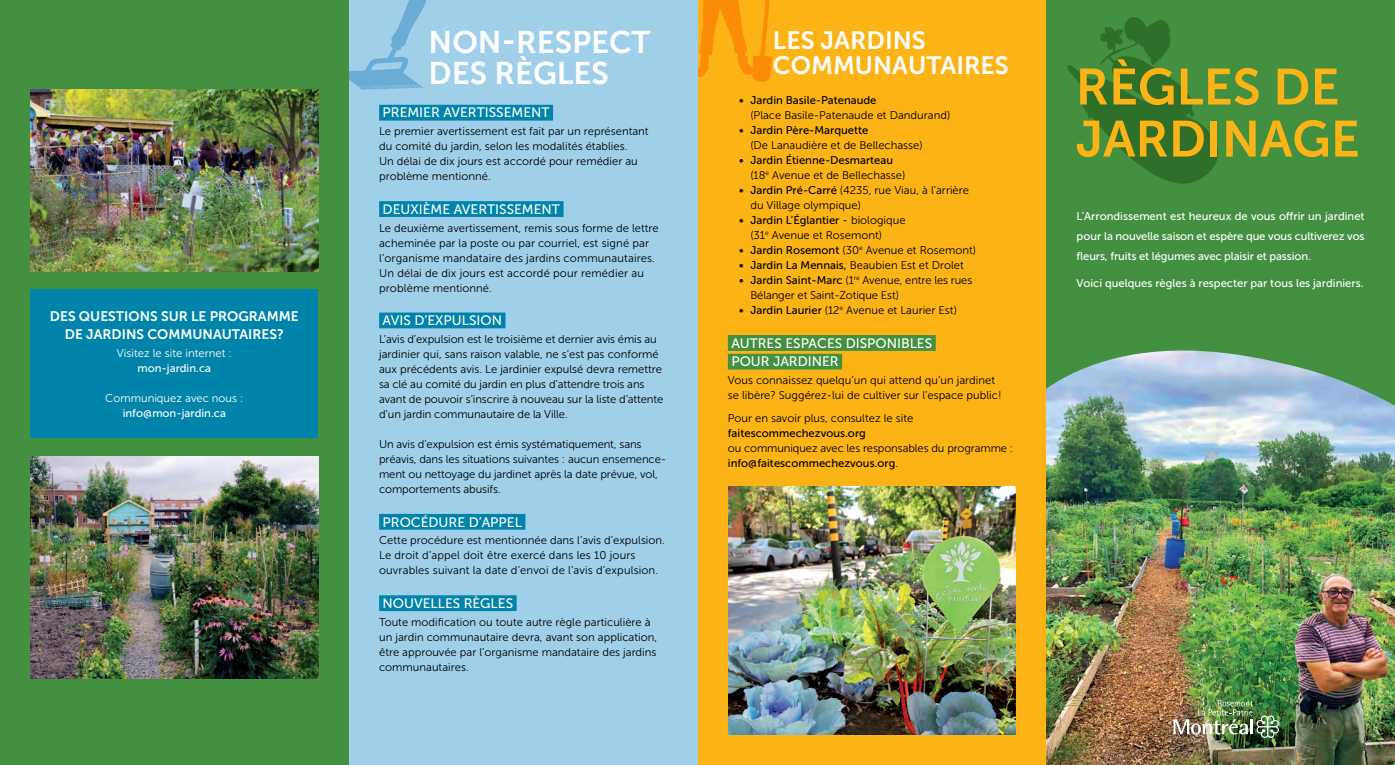
<style>
.page{position:relative;width:1395px;height:765px;background:#fff}
.page>*{position:absolute;margin:0;border:0;box-sizing:border-box;transform-origin:0 0}
.t1{font:50.62px/52.1px "Museo Sans 700";color:#fcb316}
.t2{font:31.25px/31.2px "Museo Sans 700";color:#fff}
.t3{font:25px/25px "Museo Sans 700";color:#fff}
.t4{font:13.75px/17.5px "Museo Sans 700";color:#fff;text-align:center}
.t5{font:13.62px/18.6px "Museo Sans 500";color:#fff}
.t6{font:11.25px/15px "Museo Sans 300";color:#000}
.t7{font:11.25px/20px "Museo Sans 500";color:#fff;text-align:justify}
.t8{font:11.25px "Museo Sans 500";color:#000}
.t9{font:11.25px "Museo Sans 300";color:#fff}
.s1{font-family:"Museo Sans 500"}
.s2{font-family:"Museo Sans 300"}
</style>
<div class="page">
<div style="left:1046px;top:0;width:349px;height:765px;background:#449041"></div>
<img style="left:1046px;top:351px;width:349px;height:414px">
<div style="left:697px;top:0;width:349px;height:765px;background:#fcb316"></div>
<svg style="left:698px;top:0;width:74px;height:82px"></svg>
<div style="left:728px;top:335px;width:208px;height:16px;background:#449041"></div>
<div style="left:728px;top:354px;width:114px;height:16px;background:#449041"></div>
<img style="left:728px;top:486px;width:288px;height:249px">
<img style="left:1174px;top:700px;width:105px;height:38px">
<div style="left:349px;top:0;width:349px;height:765px;background:#a0d0e9"></div>
<div style="left:379px;top:105px;width:174px;height:16px;background:#0084a9"></div>
<div style="left:379px;top:201px;width:185px;height:16px;background:#0084a9"></div>
<div style="left:379px;top:313px;width:127px;height:15px;background:#0084a9"></div>
<div style="left:379px;top:514px;width:146px;height:16px;background:#0084a9"></div>
<div style="left:379px;top:595px;width:138px;height:16px;background:#0084a9"></div>
<svg style="left:349px;top:0;width:78px;height:90px"></svg>
<div style="left:0;top:0;width:349px;height:765px;background:#449041"></div>
<svg style="left:1067px;top:17px;width:151px;height:167px"></svg>
<img style="left:30px;top:457px;width:288px;height:221px">
<div style="left:30px;top:290px;width:288px;height:148px;background:#0084a9"></div>
<img style="left:30px;top:90px;width:288px;height:181px">
<p class="t4" style="left:50px;top:308px;width:250px">DES QUESTIONS SUR LE PROGRAMME<br>DE JARDINS COMMUNAUTAIRES?</p>
<p class="t9" style="left:117px;top:347px;width:116px">Visitez le site internet :</p>
<p class="t7" style="left:138px;top:358px;width:75px">mon-jardin.ca</p>
<p class="t9" style="left:105px;top:392px;width:140px">Communiquez avec nous :</p>
<p class="t7" style="left:123px;top:403px;width:105px">info@mon-jardin.ca</p>
<p class="t2" style="left:429px;top:26px;width:223px">NON-RESPECT<br>DES RÈGLES</p>
<p class="t5" style="left:383px;top:104px;width:168px">PREMIER AVERTISSEMENT</p>
<p class="t6" style="left:379px;top:124px;width:271px">Le premier avertissement est fait par un représentant du comité du jardin, selon les modalités établies.<br>Un délai de dix jours est accordé pour remédier au problème mentionné.</p>
<p class="t5" style="left:383px;top:200px;width:179px">DEUXIÈME AVERTISSEMENT</p>
<p class="t6" style="left:379px;top:220px;width:281px">Le deuxième avertissement, remis sous forme de lettre acheminée par la poste ou par courriel, est signé par l’organisme mandataire des jardins communautaires.<br>Un délai de dix jours est accordé pour remédier au problème mentionné.</p>
<p class="t5" style="left:383px;top:311px;width:121px">AVIS D’EXPULSION</p>
<p class="t6" style="left:379px;top:332px;width:286px">L’avis d’expulsion est le troisième et dernier avis émis au jardinier qui, sans raison valable, ne s’est pas conformé aux précédents avis. Le jardinier expulsé devra remettre sa clé au comité du jardin en plus d’attendre trois ans avant de pouvoir s’inscrire à nouveau sur la liste d’attente d’un jardin communautaire de la Ville.</p>
<p class="t6" style="left:379px;top:437px;width:289px">Un avis d’expulsion est émis systématiquement, sans préavis, dans les situations suivantes : aucun ensemence&shy;ment ou nettoyage du jardinet après la date prévue, vol, comportements abusifs.</p>
<p class="t5" style="left:383px;top:513px;width:141px">PROCÉDURE D’APPEL</p>
<p class="t6" style="left:379px;top:533px;width:287px">Cette procédure est mentionnée dans l’avis d’expulsion.<br>Le droit d’appel doit être exercé dans les 10 jours ouvrables suivant la date d’envoi de l’avis d’expulsion.</p>
<p class="t5" style="left:383px;top:594px;width:132px">NOUVELLES RÈGLES</p>
<p class="t6" style="left:379px;top:614px;width:280px">Toute modification ou toute autre règle particulière à un jardin communautaire devra, avant son application, être approuvée par l’organisme mandataire des jardins communautaires.</p>
<p class="t3" style="left:773px;top:28px;width:237px">LES JARDINS<br>COMMUNAUTAIRES</p>
<p class="t8" style="left:739px;top:94px;width:139px">• Jardin Basile-Patenaude</p>
<p class="t6" style="left:750px;top:108px;width:201px">(Place Basile-Patenaude et Dandurand)</p>
<p class="t8" style="left:739px;top:124px;width:131px">• Jardin Père-Marquette</p>
<p class="t6" style="left:750px;top:138px;width:174px">(De Lanaudière et de Bellechasse)</p>
<p class="t8" style="left:739px;top:154px;width:156px">• Jardin Étienne-Desmarteau</p>
<p class="t6" style="left:750px;top:168px;width:157px">(18<sup>e</sup> Avenue et de Bellechasse)</p>
<p class="t6" style="left:750px;top:183px;width:220px;text-indent:-11px"><span class="s1">• Jardin Pré-Carré</span> (4235, rue Viau, à l’arrière du Village olympique)</p>
<p class="t8" style="left:739px;top:214px;width:168px">• Jardin L’Églantier <span class="s2">- biologique</span></p>
<p class="t6" style="left:750px;top:228px;width:133px">(31<sup>e</sup> Avenue et Rosemont)</p>
<p class="t6" style="left:739px;top:243px;width:238px"><span class="s1">• Jardin Rosemont</span> (30<sup>e</sup> Avenue et Rosemont)</p>
<p class="t6" style="left:739px;top:258px;width:226px"><span class="s1">• Jardin La Mennais,</span> Beaubien Est et Drolet</p>
<p class="t6" style="left:750px;top:273px;width:224px;text-indent:-11px"><span class="s1">• Jardin Saint-Marc</span> (1<sup>re</sup> Avenue, entre les rues<br>Bélanger et Saint-Zotique Est)</p>
<p class="t6" style="left:739px;top:303px;width:219px"><span class="s1">• Jardin Laurier</span> (12<sup>e</sup> Avenue et Laurier Est)</p>
<p class="t5" style="left:731px;top:334px;width:202px">AUTRES ESPACES DISPONIBLES<br>POUR JARDINER</p>
<p class="t6" style="left:728px;top:373px;width:275px">Vous connaissez quelqu’un qui attend qu’un jardinet se libère? Suggérez-lui de cultiver sur l’espace public!</p>
<p class="t6" style="left:728px;top:410px;width:287px">Pour en savoir plus, consultez le site <span class="s1">faitescommechezvous.org<br></span>ou communiquez avec les responsables du programme : <span class="s1">info@faitescommechezvous.org</span>.</p>
<p class="t1" style="left:1076px;top:61px;width:286px">RÈGLES DE<br>JARDINAGE</p>
<p class="t7" style="left:1077px;top:206px;width:290px">L’Arrondissement est heureux de vous offrir un jardinet pour la nouvelle saison et espère que vous cultiverez vos fleurs, fruits et légumes avec plaisir et passion.</p>
<p class="t7" style="left:1077px;top:274px;width:289px">Voici quelques règles à respecter par tous les jardiniers.</p>
</div>
